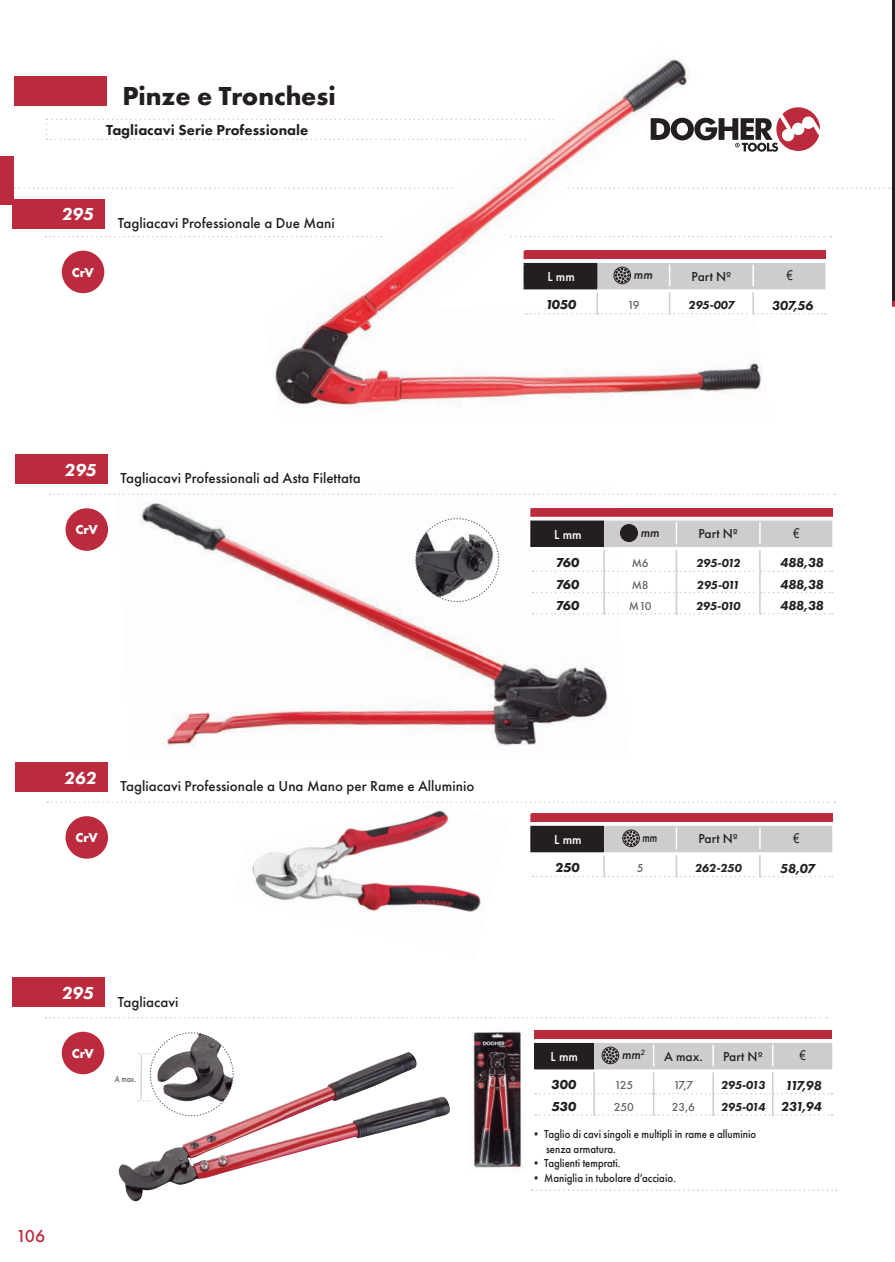
<style>
.page{position:relative;width:895px;height:1262px;background:#fff}
.page>*{position:absolute;margin:0;border:0;box-sizing:border-box;transform-origin:0 0}
.t1{font:700 27px "Futura PT";color:#231f20}
.t2{font:italic 800 18px "Futura PT";color:#fff}
.t3{font:500 18px "Futura PT";color:#bb2b3d}
.t4{font:500 15px "Futura PT";color:#231f20}
.t5{font:800 15px "Futura PT";color:#231f20}
.t6{font:italic 800 13.5px "Futura PT";letter-spacing:-.01em;color:#231f20}
.t7{font:500 13.5px "Futura PT";color:#231f20}
.t8{font:italic 700 13.5px "Futura PT";color:#231f20}
.t9{font:700 13.5px "Futura PT";letter-spacing:-.025em;color:#fff}
.t10{font:500 13.5px "Futura PT";color:#fff}
.t11{font:italic 500 13.5px "Futura PT";color:#231f20}
.t12{font:13.5px "Arial";color:#231f20;scale:.8 1}
.t13{font:italic 500 13.5px "Futura PT";color:#231f20;scale:.8 1}
.t14{font:500 12px/14.4px "Futura PT";color:#231f20;scale:.9 1}
.t15{font:italic 800 12px "Futura PT";letter-spacing:-.025em;color:#231f20}
.t16{font:500 12px "Futura PT";letter-spacing:-.025em;color:#636366}
.t17{font:500 9.45px "Futura PT";color:#636366;scale:.8 1}
</style>
<div class="page">
<svg style="left:46px;top:119px;width:219px;height:21px"></svg>
<div style="left:14px;top:77px;width:92px;height:29px;background:#bb2b3d"></div>
<svg style="left:771px;top:107px;width:49px;height:45px"></svg>
<svg style="left:14px;top:188px;width:878px;height:1px"></svg>
<img style="left:139px;top:502px;width:489px;height:245px">
<div style="left:15px;top:454px;width:93px;height:29px;background:#bb2b3d"></div>
<svg style="left:49px;top:493px;width:786px;height:2px"></svg>
<div style="left:66px;top:508px;width:42px;height:43px;background:#bb2b3d;border-radius:50%"></div>
<svg style="left:415px;top:518px;width:84px;height:84px"></svg>
<svg style="left:530px;top:508px;width:302px;height:106px"></svg>
<div style="left:620px;top:524px;width:17px;height:17px;background:#231f20;border-radius:50%"></div>
<div style="left:620px;top:524px;width:18px;height:18px;border:1px solid #231f20;border-radius:50%"></div>
<img style="left:252px;top:810px;width:229px;height:102px">
<div style="left:15px;top:762px;width:93px;height:29px;background:#bb2b3d"></div>
<div style="left:66px;top:816px;width:42px;height:42px;background:#bb2b3d;border-radius:50%"></div>
<svg style="left:530px;top:813px;width:302px;height:64px"></svg>
<svg style="left:47px;top:801px;width:788px;height:2px"></svg>
<svg style="left:45px;top:236px;width:786px;height:1px"></svg>
<img style="left:265px;top:58px;width:506px;height:351px">
<div style="left:13px;top:199px;width:92px;height:29px;background:#bb2b3d"></div>
<div style="left:62px;top:251px;width:42px;height:42px;background:#bb2b3d;border-radius:50%"></div>
<svg style="left:524px;top:251px;width:302px;height:63px"></svg>
<img style="left:118px;top:1052px;width:332px;height:150px">
<div style="left:13px;top:978px;width:92px;height:29px;background:#bb2b3d"></div>
<svg style="left:45px;top:1017px;width:782px;height:1px"></svg>
<div style="left:62px;top:1031px;width:42px;height:43px;background:#bb2b3d;border-radius:50%"></div>
<svg style="left:534px;top:1030px;width:298px;height:85px"></svg>
<hr style="left:892px;top:0;width:3px;height:304px;background:#231f20">
<svg style="left:892px;top:301px;width:3px;height:6px"></svg>
<div style="left:0;top:156px;width:14px;height:49px;background:#bb2b3d"></div>
<svg style="left:137px;top:1032px;width:97px;height:84px"></svg>
<img style="left:469px;top:1031px;width:57px;height:138px">
<svg style="left:532px;top:1189px;width:305px;height:2px"></svg>
<h1 class="t1" style="left:122px;top:78px;width:215px">Pinze e Tronchesi</h1>
<p class="t5" style="left:106px;top:121px;width:204px">Tagliacavi Serie Professionale</p>
<p class="t2" style="left:61px;top:203px;width:34px">295</p>
<p class="t4" style="left:118px;top:214px;width:219px">Tagliacavi Professionale a Due Mani</p>
<p class="t9" style="left:72px;top:264px;width:24px">CrV</p>
<p class="t10" style="left:547px;top:268px;width:29px">L mm</p>
<p class="t11" style="left:633px;top:266px;width:20px">mm</p>
<p class="t7" style="left:692px;top:268px;width:41px">Part Nº</p>
<p class="t12" style="left:787px;top:267px;width:9px">€</p>
<p class="t8" style="left:545px;top:297px;width:32px">1050</p>
<p class="t16" style="left:627px;top:298px;width:13px">19</p>
<p class="t15" style="left:688px;top:298px;width:48px">295-007</p>
<p class="t6" style="left:772px;top:297px;width:43px">307,56</p>
<p class="t2" style="left:64px;top:459px;width:34px">295</p>
<p class="t4" style="left:120px;top:469px;width:242px">Tagliacavi Professionali ad Asta Filettata</p>
<p class="t9" style="left:76px;top:521px;width:24px">CrV</p>
<p class="t10" style="left:554px;top:526px;width:29px">L mm</p>
<p class="t11" style="left:640px;top:524px;width:20px">mm</p>
<p class="t7" style="left:698px;top:525px;width:41px">Part Nº</p>
<p class="t12" style="left:793px;top:524px;width:9px">€</p>
<p class="t8" style="left:556px;top:554px;width:25px">760</p>
<p class="t16" style="left:632px;top:556px;width:19px">M6</p>
<p class="t15" style="left:696px;top:555px;width:46px">295-012</p>
<p class="t8" style="left:556px;top:576px;width:25px">760</p>
<p class="t16" style="left:632px;top:577px;width:19px">M8</p>
<p class="t15" style="left:697px;top:577px;width:45px">295-011</p>
<p class="t8" style="left:556px;top:597px;width:25px">760</p>
<p class="t16" style="left:629px;top:599px;width:24px">M10</p>
<p class="t15" style="left:696px;top:598px;width:46px">295-010</p>
<p class="t6" style="left:780px;top:554px;width:45px">488,38</p>
<p class="t6" style="left:780px;top:576px;width:45px">488,38</p>
<p class="t6" style="left:780px;top:597px;width:45px">488,38</p>
<p class="t2" style="left:64px;top:766px;width:34px">262</p>
<p class="t4" style="left:120px;top:777px;width:355px">Tagliacavi Professionale a Una Mano per Rame e Alluminio</p>
<p class="t9" style="left:76px;top:829px;width:24px">CrV</p>
<p class="t10" style="left:554px;top:831px;width:29px">L mm</p>
<p class="t13" style="left:642px;top:829px;width:20px">mm</p>
<p class="t7" style="left:698px;top:831px;width:41px">Part Nº</p>
<p class="t12" style="left:793px;top:829px;width:9px">€</p>
<p class="t8" style="left:555px;top:859px;width:26px">250</p>
<p class="t16" style="left:637px;top:861px;width:8px">5</p>
<p class="t15" style="left:695px;top:861px;width:48px">262-250</p>
<p class="t6" style="left:780px;top:860px;width:37px">58,07</p>
<p class="t2" style="left:61px;top:982px;width:34px">295</p>
<p class="t4" style="left:118px;top:993px;width:62px">Tagliacavi</p>
<p class="t9" style="left:72px;top:1044px;width:24px">CrV</p>
<p class="t10" style="left:551px;top:1048px;width:29px">L mm</p>
<p class="t11" style="left:622px;top:1046px;width:25px">mm<sup>2</sup></p>
<p class="t7" style="left:664px;top:1048px;width:40px">A max.</p>
<p class="t7" style="left:723px;top:1048px;width:41px">Part Nº</p>
<p class="t12" style="left:800px;top:1046px;width:9px">€</p>
<p class="t8" style="left:552px;top:1076px;width:26px">300</p>
<p class="t16" style="left:614px;top:1078px;width:20px">125</p>
<p class="t16" style="left:673px;top:1078px;width:22px">17,7</p>
<p class="t15" style="left:721px;top:1078px;width:46px">295-013</p>
<p class="t8" style="left:552px;top:1098px;width:26px">530</p>
<p class="t16" style="left:614px;top:1100px;width:22px">250</p>
<p class="t16" style="left:672px;top:1100px;width:25px">23,6</p>
<p class="t15" style="left:721px;top:1099px;width:46px">295-014</p>
<p class="t17" style="left:115px;top:1072px;width:28px;rotate:1deg">A max.</p>
<p class="t6" style="left:785px;top:1077px;width:38px">117,98</p>
<p class="t6" style="left:781px;top:1098px;width:42px">231,94</p>
<p class="t14" style="left:546px;top:1127px;width:235px;text-indent:-15px">• Taglio di cavi singoli e multipli in rame e alluminio senza armatura.</p>
<p class="t14" style="left:531px;top:1156px;width:101px">• Taglienti temprati.</p>
<p class="t14" style="left:531px;top:1170px;width:162px">• Maniglia in tubolare d’acciaio.</p>
<p class="t3" style="left:16px;top:1225px;width:31px">106</p>
</div>
